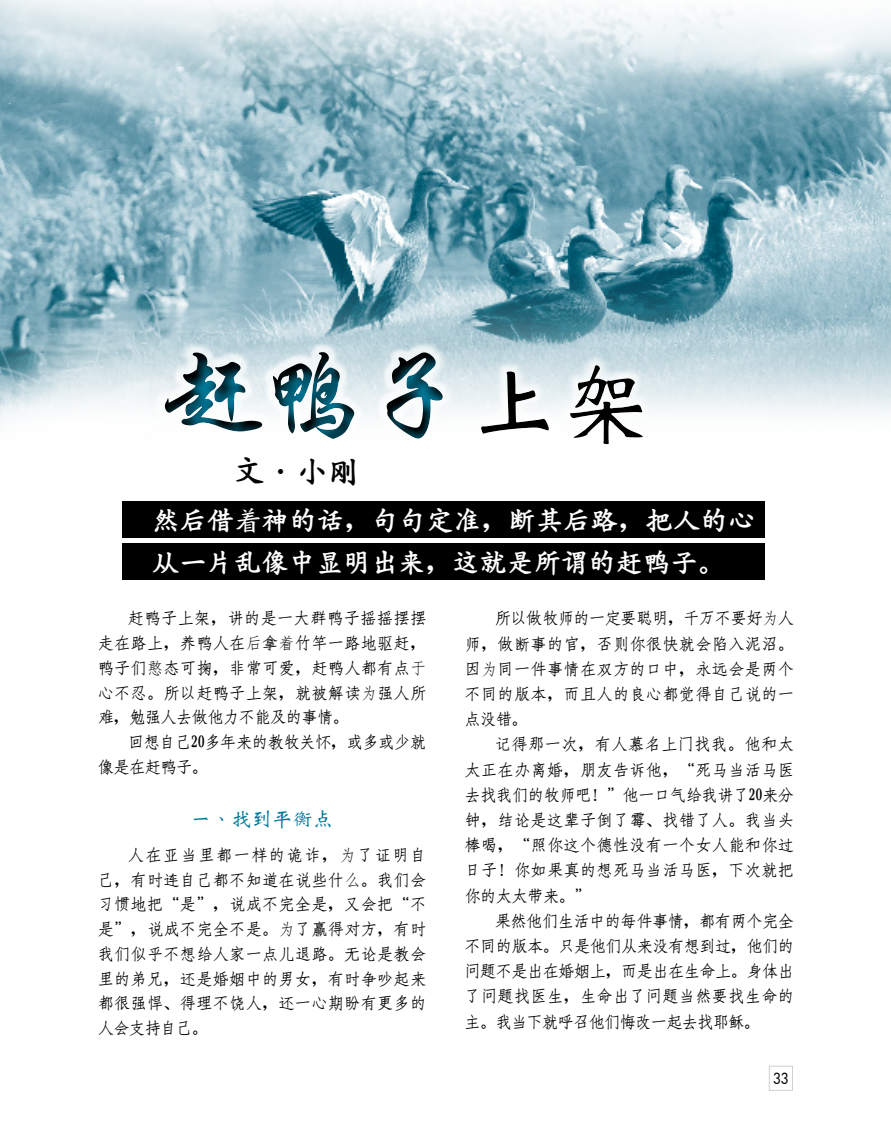
<style>
.page{position:relative;width:891px;height:1134px;background:#fff}
.page>*{position:absolute;margin:0;border:0;box-sizing:border-box;transform-origin:0 0}
.t1{font:103.5px "ST Xingkai";color:#007a9a}
.t2{font:31.5px "Han Wang Kai Bold Gb 5";color:#000}
.t3{font:27px/42px "Han Wang Kai Bold Gb 5";letter-spacing:.01em;color:#fff}
.t4{font:21px "Han Wang Wei Bei Medium Gb 5";color:#007a9a}
.t5{font:16.5px/25.2px "Han Wang Fang Song Medium Gb 5";letter-spacing:.05em;color:#000;text-align:justify;scale:.95 1}
.t6{font:16.5px/24.8px "Han Wang Fang Song Medium Gb 5";letter-spacing:.01em;color:#000;scale:.95 1}
.t7{font:14.85px "Futura Md";color:#000;scale:.91 1}
.s1{font-family:"FZBWKSJW GB1 0"}
.s2{font-family:"Fang Song"}
</style>
<div class="page">
<img style="left:0;top:0;width:891px;height:422px">
<div style="left:122px;top:501px;width:643px;height:37px;background:#000"></div>
<div style="left:122px;top:543px;width:643px;height:37px;background:#000"></div>
<svg style="left:146px;top:322px;width:433px;height:117px"></svg>
<div style="left:458px;top:338px;width:288px;height:129px;background:#000;opacity:.75"></div>
<div style="left:769px;top:1066px;width:24px;height:25px;background:#fff;border:1px solid #9fa0a0"></div>
<h1 class="t1" style="left:163px;top:343px;width:303px">赶鸭子</h1>
<h2 class="t2" style="left:233px;top:455px;width:127px">文·小剛</h2>
<h3 class="t3" style="left:152px;top:499px;width:604px">然后借<span class="s1">着</span>神的話，句句定準，斷其后路，把人的心從一片亂像中顯明出來，這就是所謂的趕鴨子。</h3>
<p class="t5" style="left:98px;top:606px;width:347px;line-height:24.8px;text-indent:30px">趕鴨子上架，講的是一大群鴨子搖搖擺擺走在路上，養鴨人在<span class="s2">后</span>拿<span class="s2">着</span>竹竿一路地驅趕，鴨子們<span class="s2">憨</span>態可掬，非常可愛，趕鴨人都有點<span class="s2">于</span>心不忍。所以趕鴨子上架，就被解讀<span class="s2">为</span>強人所難，勉強人去做他力不能及的事情。</p>
<p class="t6" style="left:98px;top:730px;width:347px;text-indent:30px">回想自己20多年來的教牧關懷，或多或少就像是在趕鴨子。</p>
<p class="t4" style="left:191px;top:807px;width:144px">一、找到平衡點</p>
<p class="t5" style="left:98px;top:843px;width:347px;line-height:24.8px;text-indent:30px">人在亞當裡都一樣的詭詐，<span class="s2">为</span>了證明自己，有時連自己都不知道在說些什<span class="s2">么</span>。我們會習慣地把“是”，說成不完全是，又會把“不是”，說成不完全不是。<span class="s2">为</span>了贏得對方，有時我們似乎不想給人家一點兒退路。無論是教會裡的弟兄，還是婚姻中的男女，有時爭吵起來都很強悍、得理不饒人，還一心期盼有更多的人會支持自己。</p>
<p class="t5" style="left:465px;top:606px;width:348px;text-indent:30px">所以做牧師的一定要聰明，千萬不要好<span class="s2">为</span>人師，做斷事的官，否則你很快就會陷入泥沼。因<span class="s2">为</span>同一件事情在雙方的口中，永遠會是兩個不同的版本，而且人的良心都覺得自己說的一點沒錯。</p>
<p class="t5" style="left:465px;top:732px;width:348px;text-indent:30px">記得那一次，有人慕名上門找我。他和太太正在辦離婚，朋友告訴他，“死馬當活馬醫去找我們的牧師吧！”他一口氣給我講了20來分鐘，結論是這輩子倒了霉、找錯了人。我當頭棒喝，“照你這個德性沒有一個女人能和你過日子！你如果真的想死馬當活馬醫，下次就把你的太太帶來。”</p>
<p class="t5" style="left:465px;top:908px;width:348px;text-indent:30px">果然他們生活中的每件事情，都有兩個完全不同的版本。只是他們從來沒有想到過，他們的問題不是出在婚姻上，而是出在生命上。身體出了問題找醫生，生命出了問題當然要找生命的主。我當下就呼召他們悔改一起去找耶穌。</p>
<p class="t7" style="left:773px;top:1068px;width:18px">33</p>
</div>
